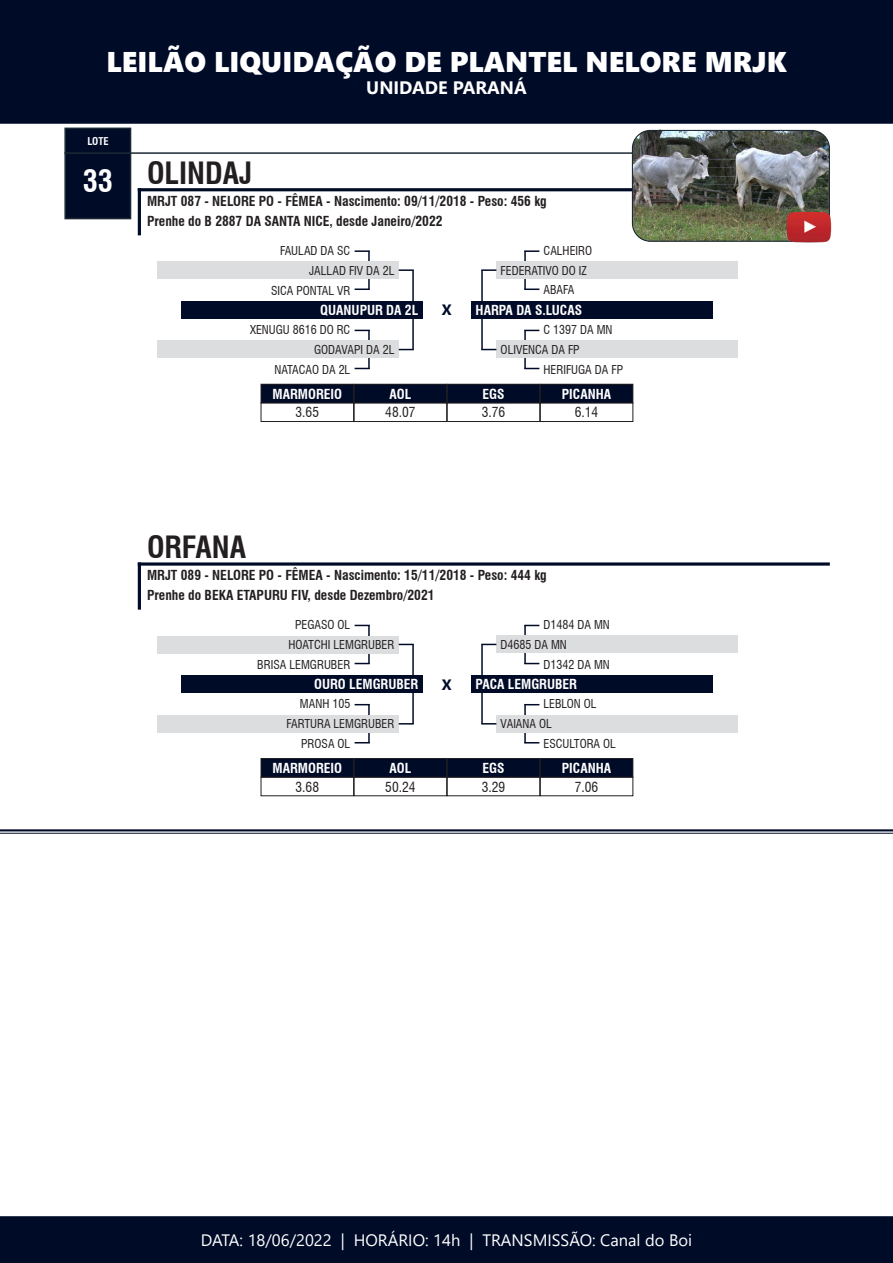
<style>
.page{position:relative;width:893px;height:1263px;background:#fff}
.page>*{position:absolute;margin:0;border:0;box-sizing:border-box;transform-origin:0 0}
.t1{font:700 condensed 30px "Swiss 721 BT";color:#231f20}
.t2{font:700 condensed 30px "Swiss 721 BT";color:#fff}
.t3{font:28.5px "Segoe UI Black";color:#fff}
.t4{font:700 18px "Segoe UI";color:#fff}
.t5{font:16.5px "Segoe UI";color:#fff}
.t6{font:700 15px "Segoe UI";color:#000b28}
.t7{font:700 condensed 13.5px "Swiss 721 BT";color:#231f20}
.t8{font:700 condensed 13.5px "Swiss 721 BT";color:#fff}
.t9{font:condensed 13.5px "Swiss 721 BT";color:#231f20}
.t10{font:condensed 12px "Swiss 721 BT";color:#231f20}
.t11{font:700 condensed 10.5px "Swiss 721 BT";color:#fff}
</style>
<div class="page">
<div style="left:0;top:1216px;width:893px;height:47px;background:#000b28;border:2px solid #000b28"></div>
<div style="left:0;top:0;width:893px;height:124px;background:#000b28;border:2px solid #000b28"></div>
<div style="left:64px;top:128px;width:67px;height:91px;background:#000b28;border:2px solid #1d2935"></div>
<hr style="left:138px;top:188px;width:692px;height:3px;background:#000b28">
<hr style="left:138px;top:188px;width:3px;height:47px;background:#000b28">
<hr style="left:64px;top:152px;width:597px;height:2px;background:#1c2934">
<div style="left:261px;top:403px;width:93px;height:19px;border:1px solid #231f20"></div>
<div style="left:447px;top:403px;width:93px;height:19px;border:1px solid #231f20"></div>
<div style="left:354px;top:403px;width:93px;height:19px;border:1px solid #231f20"></div>
<div style="left:540px;top:403px;width:93px;height:19px;border:1px solid #231f20"></div>
<div style="left:261px;top:384px;width:93px;height:19px;background:#000b28"></div>
<div style="left:261px;top:384px;width:93px;height:19px;border:1px solid #231f20"></div>
<div style="left:447px;top:384px;width:93px;height:19px;background:#000b28"></div>
<div style="left:447px;top:384px;width:93px;height:19px;border:1px solid #231f20"></div>
<div style="left:354px;top:384px;width:93px;height:19px;background:#000b28"></div>
<div style="left:354px;top:384px;width:93px;height:19px;border:1px solid #231f20"></div>
<div style="left:540px;top:384px;width:93px;height:19px;background:#000b28"></div>
<div style="left:540px;top:384px;width:93px;height:19px;border:1px solid #231f20"></div>
<img style="left:632px;top:130px;width:197px;height:110px">
<div style="left:632px;top:130px;width:198px;height:112px;border:1px solid #1c2934;border-radius:18px"></div>
<img style="left:786px;top:211px;width:45px;height:32px">
<svg style="left:524px;top:330px;width:15px;height:11px"></svg>
<svg style="left:524px;top:358px;width:15px;height:11px"></svg>
<svg style="left:524px;top:250px;width:15px;height:11px"></svg>
<svg style="left:524px;top:279px;width:15px;height:11px"></svg>
<svg style="left:355px;top:330px;width:15px;height:11px"></svg>
<svg style="left:355px;top:358px;width:15px;height:11px"></svg>
<svg style="left:355px;top:250px;width:15px;height:12px"></svg>
<svg style="left:355px;top:279px;width:15px;height:11px"></svg>
<div style="left:181px;top:301px;width:242px;height:18px;background:#000b28"></div>
<div style="left:471px;top:301px;width:242px;height:17px;background:#000b28"></div>
<div style="left:158px;top:341px;width:241px;height:17px;background:#dcdddf"></div>
<div style="left:496px;top:341px;width:242px;height:17px;background:#dcdddf"></div>
<div style="left:158px;top:262px;width:241px;height:17px;background:#dcdddf"></div>
<div style="left:496px;top:261px;width:242px;height:18px;background:#dcdddf"></div>
<hr style="left:412px;top:270px;width:2px;height:31px;background:#000b28">
<svg style="left:399px;top:269px;width:15px;height:2px"></svg>
<hr style="left:412px;top:318px;width:2px;height:32px;background:#000b28">
<svg style="left:399px;top:349px;width:15px;height:1px"></svg>
<hr style="left:481px;top:270px;width:2px;height:31px;background:#000b28">
<svg style="left:481px;top:269px;width:15px;height:2px"></svg>
<hr style="left:481px;top:318px;width:2px;height:32px;background:#000b28">
<svg style="left:481px;top:349px;width:15px;height:1px"></svg>
<svg style="left:141px;top:562px;width:689px;height:4px;background:#333c53"></svg>
<hr style="left:138px;top:562px;width:3px;height:48px;background:#000b28">
<div style="left:261px;top:777px;width:93px;height:19px;border:1px solid #231f20"></div>
<div style="left:447px;top:777px;width:93px;height:19px;border:1px solid #231f20"></div>
<div style="left:354px;top:777px;width:93px;height:19px;border:1px solid #231f20"></div>
<div style="left:540px;top:777px;width:93px;height:19px;border:1px solid #231f20"></div>
<div style="left:261px;top:758px;width:93px;height:19px;background:#000b28"></div>
<div style="left:261px;top:758px;width:93px;height:19px;border:1px solid #231f20"></div>
<div style="left:447px;top:758px;width:93px;height:19px;background:#000b28"></div>
<div style="left:447px;top:758px;width:93px;height:19px;border:1px solid #231f20"></div>
<div style="left:354px;top:758px;width:93px;height:19px;background:#000b28"></div>
<div style="left:354px;top:758px;width:93px;height:19px;border:1px solid #231f20"></div>
<div style="left:540px;top:758px;width:93px;height:19px;background:#000b28"></div>
<div style="left:540px;top:758px;width:93px;height:19px;border:1px solid #231f20"></div>
<hr style="left:0;top:829px;width:893px;height:2px;background:#000b28">
<hr style="left:0;top:833px;width:893px;height:1px;background:#000b28">
<svg style="left:524px;top:704px;width:15px;height:11px"></svg>
<svg style="left:524px;top:732px;width:15px;height:11px"></svg>
<svg style="left:524px;top:625px;width:15px;height:11px"></svg>
<svg style="left:524px;top:653px;width:15px;height:11px"></svg>
<svg style="left:355px;top:704px;width:15px;height:11px"></svg>
<svg style="left:355px;top:732px;width:15px;height:11px"></svg>
<svg style="left:355px;top:625px;width:15px;height:11px"></svg>
<svg style="left:355px;top:653px;width:15px;height:11px"></svg>
<div style="left:181px;top:675px;width:242px;height:18px;background:#000b28"></div>
<div style="left:471px;top:675px;width:242px;height:18px;background:#000b28"></div>
<div style="left:158px;top:715px;width:241px;height:17px;background:#dcdddf"></div>
<div style="left:496px;top:715px;width:242px;height:17px;background:#dcdddf"></div>
<div style="left:158px;top:636px;width:241px;height:17px;background:#dcdddf"></div>
<div style="left:496px;top:636px;width:242px;height:17px;background:#dcdddf"></div>
<hr style="left:412px;top:644px;width:2px;height:31px;background:#000b28">
<svg style="left:399px;top:644px;width:15px;height:1px"></svg>
<hr style="left:412px;top:693px;width:2px;height:31px;background:#000b28">
<svg style="left:399px;top:723px;width:15px;height:1px"></svg>
<hr style="left:481px;top:644px;width:2px;height:31px;background:#000b28">
<svg style="left:481px;top:644px;width:15px;height:1px"></svg>
<hr style="left:481px;top:693px;width:2px;height:31px;background:#000b28">
<svg style="left:481px;top:723px;width:15px;height:1px"></svg>
<h2 class="t3" style="left:107px;top:41px;width:681px">LEILÃO LIQUIDAÇÃO DE PLANTEL NELORE MRJK</h2>
<h3 class="t4" style="left:366px;top:70px;width:162px">UNIDADE PARANÁ</h3>
<p class="t11" style="left:87px;top:135px;width:23px">LOTE</p>
<p class="t2" style="left:83px;top:163px;width:31px">33</p>
<p class="t1" style="left:147px;top:155px;width:107px">OLINDAJ</p>
<p class="t7" style="left:147px;top:193px;width:401px">MRJT 087 - NELORE PO - FÊMEA - Nascimento: 09/11/2018 - Peso: 456 kg</p>
<p class="t7" style="left:147px;top:213px;width:297px">Prenhe do B 2887 DA SANTA NICE, desde Janeiro/2022</p>
<p class="t10" style="left:280px;top:243px;width:72px">FAULAD DA SC</p>
<p class="t10" style="left:544px;top:243px;width:50px">CALHEIRO</p>
<p class="t10" style="left:309px;top:263px;width:87px">JALLAD FIV DA 2L</p>
<p class="t10" style="left:501px;top:263px;width:88px">FEDERATIVO DO IZ</p>
<p class="t10" style="left:271px;top:283px;width:81px">SICA PONTAL VR</p>
<p class="t10" style="left:544px;top:283px;width:32px">ABAFA</p>
<p class="t8" style="left:320px;top:302px;width:100px">QUANUPUR DA 2L</p>
<p class="t6" style="left:442px;top:296px;width:11px">X</p>
<p class="t8" style="left:476px;top:302px;width:108px">HARPA DA S.LUCAS</p>
<p class="t10" style="left:314px;top:342px;width:82px">GODAVAPI DA 2L</p>
<p class="t10" style="left:501px;top:342px;width:81px">OLIVENCA DA FP</p>
<p class="t10" style="left:250px;top:323px;width:102px">XENUGU 8616 DO RC</p>
<p class="t10" style="left:544px;top:323px;width:71px">C 1397 DA MN</p>
<p class="t10" style="left:274px;top:362px;width:77px">NATACAO DA 2L</p>
<p class="t10" style="left:544px;top:362px;width:81px">HERIFUGA DA FP</p>
<p class="t8" style="left:273px;top:386px;width:71px">MARMOREIO</p>
<p class="t8" style="left:389px;top:386px;width:23px">AOL</p>
<p class="t8" style="left:482px;top:386px;width:24px">EGS</p>
<p class="t8" style="left:562px;top:386px;width:51px">PICANHA</p>
<p class="t9" style="left:296px;top:404px;width:25px">3.65</p>
<p class="t9" style="left:385px;top:404px;width:32px">48.07</p>
<p class="t9" style="left:482px;top:404px;width:25px">3.76</p>
<p class="t9" style="left:575px;top:404px;width:25px">6.14</p>
<p class="t1" style="left:147px;top:529px;width:101px">ORFANA</p>
<p class="t7" style="left:147px;top:567px;width:401px">MRJT 089 - NELORE PO - FÊMEA - Nascimento: 15/11/2018 - Peso: 444 kg</p>
<p class="t7" style="left:147px;top:587px;width:289px">Prenhe do BEKA ETAPURU FIV, desde Dezembro/2021</p>
<p class="t10" style="left:295px;top:618px;width:57px">PEGASO OL</p>
<p class="t10" style="left:544px;top:618px;width:68px">D1484 DA MN</p>
<p class="t10" style="left:289px;top:637px;width:107px">HOATCHI LEMGRUBER</p>
<p class="t10" style="left:501px;top:637px;width:68px">D4685 DA MN</p>
<p class="t10" style="left:257px;top:657px;width:95px">BRISA LEMGRUBER</p>
<p class="t10" style="left:544px;top:657px;width:68px">D1342 DA MN</p>
<p class="t8" style="left:314px;top:676px;width:106px">OURO LEMGRUBER</p>
<p class="t6" style="left:442px;top:670px;width:11px">X</p>
<p class="t8" style="left:476px;top:676px;width:103px">PACA LEMGRUBER</p>
<p class="t10" style="left:287px;top:717px;width:109px">FARTURA LEMGRUBER</p>
<p class="t10" style="left:501px;top:717px;width:53px">VAIANA OL</p>
<p class="t10" style="left:300px;top:697px;width:52px">MANH 105</p>
<p class="t10" style="left:544px;top:697px;width:54px">LEBLON OL</p>
<p class="t10" style="left:301px;top:736px;width:51px">PROSA OL</p>
<p class="t10" style="left:544px;top:736px;width:74px">ESCULTORA OL</p>
<p class="t8" style="left:273px;top:760px;width:71px">MARMOREIO</p>
<p class="t8" style="left:389px;top:760px;width:23px">AOL</p>
<p class="t8" style="left:482px;top:760px;width:24px">EGS</p>
<p class="t8" style="left:562px;top:760px;width:51px">PICANHA</p>
<p class="t9" style="left:296px;top:778px;width:25px">3.68</p>
<p class="t9" style="left:385px;top:778px;width:32px">50.24</p>
<p class="t9" style="left:482px;top:778px;width:25px">3.29</p>
<p class="t9" style="left:575px;top:778px;width:25px">7.06</p>
<h3 class="t5" style="left:201px;top:1224px;width:493px">DATA: 18/06/2022 | HORÁRIO: 14h | TRANSMISSÃO: Canal do Boi</h3>
</div>
